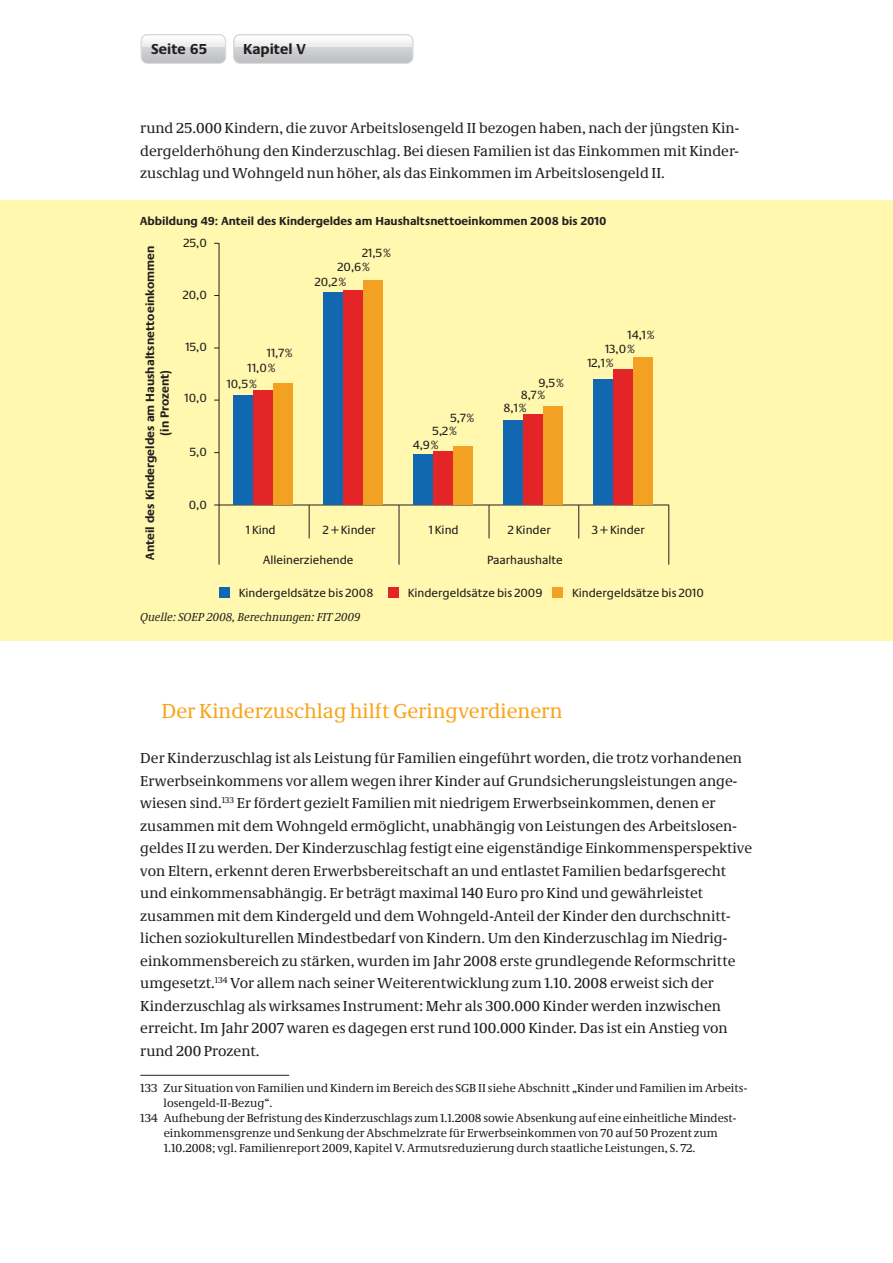
<style>
.page{position:relative;width:893px;height:1263px;background:#fff}
.page>*{position:absolute;margin:0;border:0;box-sizing:border-box;transform-origin:0 0}
.t1{font:21px "Neue Demos";color:#f9a51b}
.t2{font:15px/22.5px "Neue Demos";color:#231f20;text-align:justify}
.t3{font:700 15px "Neue Praxis";color:#231f20}
.t4{font:12.3px "Neue Praxis";color:#231f20}
.t5{font:700 12.3px/14.9px "Neue Praxis";color:#231f20;text-align:center}
.t6{font:12px "Neue Demos";color:#231f20}
.t7{font:700 12px "Neue Praxis";color:#231f20}
.t8{font:italic 12px "Neue Demos";color:#231f20}
</style>
<div class="page">
<svg style="left:141px;top:34px;width:85px;height:30px;background:#d4d5d6"></svg>
<img style="left:142px;top:36px;width:83px;height:6px">
<svg style="left:233px;top:34px;width:181px;height:30px"></svg>
<div style="left:0;top:201px;width:893px;height:440px;background:#fff8ae"></div>
<hr style="left:214px;top:505px;width:455px;height:1px;background:#231f20">
<hr style="left:578px;top:505px;width:1px;height:33px;background:#231f20">
<hr style="left:489px;top:505px;width:1px;height:33px;background:#231f20">
<hr style="left:219px;top:243px;width:1px;height:322px;background:#231f20">
<hr style="left:668px;top:505px;width:1px;height:60px;background:#231f20">
<hr style="left:399px;top:505px;width:1px;height:60px;background:#231f20">
<hr style="left:309px;top:505px;width:1px;height:33px;background:#231f20">
<div style="left:388px;top:587px;width:11px;height:11px;background:#e42527"></div>
<div style="left:552px;top:587px;width:11px;height:11px;background:#f3a122"></div>
<div style="left:219px;top:587px;width:11px;height:11px;background:#1167b0"></div>
<div style="left:233px;top:396px;width:20px;height:109px;background:#1167b0"></div>
<div style="left:253px;top:390px;width:20px;height:115px;background:#e42527"></div>
<div style="left:273px;top:383px;width:20px;height:122px;background:#f3a122"></div>
<div style="left:363px;top:280px;width:20px;height:225px;background:#f3a122"></div>
<div style="left:453px;top:446px;width:20px;height:59px;background:#f3a122"></div>
<div style="left:543px;top:406px;width:20px;height:99px;background:#f3a122"></div>
<div style="left:633px;top:358px;width:20px;height:147px;background:#f3a122"></div>
<div style="left:343px;top:290px;width:20px;height:215px;background:#e42527"></div>
<div style="left:433px;top:451px;width:20px;height:54px;background:#e42527"></div>
<div style="left:523px;top:415px;width:20px;height:90px;background:#e42527"></div>
<div style="left:613px;top:370px;width:20px;height:135px;background:#e42527"></div>
<div style="left:323px;top:293px;width:20px;height:212px;background:#1167b0"></div>
<div style="left:413px;top:454px;width:20px;height:51px;background:#1167b0"></div>
<div style="left:503px;top:421px;width:20px;height:84px;background:#1167b0"></div>
<div style="left:593px;top:379px;width:20px;height:126px;background:#1167b0"></div>
<hr style="left:140px;top:1075px;width:149px;height:1px;background:#231f20">
<p class="t3" style="left:151px;top:39px;width:58px">Seite 65</p>
<p class="t3" style="left:243px;top:39px;width:64px">Kapitel V</p>
<p class="t2" style="left:140px;top:117px;width:601px">rund 25.000 Kindern, die zuvor Arbeitslosengeld II bezogen haben, nach der jüngsten Kin&shy;dergelderhöhung den Kinderzuschlag. Bei diesen Familien ist das Einkommen mit Kinder&shy;zuschlag und Wohngeld nun höher, als das Einkommen im Arbeitslosengeld II.</p>
<p class="t7" style="left:140px;top:213px;width:468px">Abbildung 49: Anteil des Kindergeldes am Haushaltsnettoeinkommen 2008 bis 2010</p>
<p class="t5" style="left:142px;top:560px;width:316px;rotate:-90deg">Anteil des Kindergeldes am Haushaltsnettoeinkommen (in Prozent)</p>
<p class="t4" style="left:183px;top:235px;width:25px">25,0</p>
<p class="t4" style="left:183px;top:287px;width:26px">20,0</p>
<p class="t4" style="left:185px;top:340px;width:23px">15,0</p>
<p class="t4" style="left:185px;top:391px;width:24px">10,0</p>
<p class="t4" style="left:189px;top:445px;width:19px">5,0</p>
<p class="t4" style="left:189px;top:497px;width:20px">0,0</p>
<p class="t4" style="left:362px;top:246px;width:30px">21,5 %</p>
<p class="t4" style="left:337px;top:260px;width:34px">20,6 %</p>
<p class="t4" style="left:315px;top:275px;width:33px">20,2 %</p>
<p class="t4" style="left:267px;top:345px;width:27px">11,7 %</p>
<p class="t4" style="left:248px;top:361px;width:29px">11,0 %</p>
<p class="t4" style="left:227px;top:376px;width:31px">10,5 %</p>
<p class="t4" style="left:450px;top:411px;width:25px">5,7 %</p>
<p class="t4" style="left:432px;top:423px;width:26px">5,2 %</p>
<p class="t4" style="left:413px;top:437px;width:27px">4,9 %</p>
<p class="t4" style="left:538px;top:375px;width:27px">9,5 %</p>
<p class="t4" style="left:521px;top:387px;width:26px">8,7 %</p>
<p class="t4" style="left:504px;top:400px;width:24px">8,1 %</p>
<p class="t4" style="left:628px;top:328px;width:28px">14,1 %</p>
<p class="t4" style="left:605px;top:342px;width:31px">13,0 %</p>
<p class="t4" style="left:587px;top:356px;width:27px">12,1 %</p>
<p class="t4" style="left:246px;top:522px;width:31px">1 Kind</p>
<p class="t4" style="left:323px;top:522px;width:54px">2 + Kinder</p>
<p class="t4" style="left:429px;top:522px;width:31px">1 Kind</p>
<p class="t4" style="left:508px;top:522px;width:44px">2 Kinder</p>
<p class="t4" style="left:592px;top:522px;width:55px">3 + Kinder</p>
<p class="t4" style="left:263px;top:552px;width:92px">Alleinerziehende</p>
<p class="t4" style="left:487px;top:553px;width:77px">Paarhaushalte</p>
<p class="t4" style="left:239px;top:585px;width:136px">Kindergeldsätze bis 2008</p>
<p class="t4" style="left:408px;top:585px;width:136px">Kindergeldsätze bis 2009</p>
<p class="t4" style="left:572px;top:585px;width:133px">Kindergeldsätze bis 2010</p>
<p class="t8" style="left:140px;top:609px;width:222px">Quelle: SOEP 2008, Berechnungen: FIT 2009</p>
<p class="t1" style="left:162px;top:698px;width:402px">Der Kinderzuschlag hilft Geringverdienern</p>
<p class="t2" style="left:140px;top:747px;width:613px;text-align:left">Der Kinderzuschlag ist als Leistung für Familien eingeführt worden, die trotz vorhandenen Erwerbseinkommens vor allem wegen ihrer Kinder auf Grundsicherungsleistungen ange&shy;wiesen sind.<sup>133</sup> Er fördert gezielt Familien mit niedrigem Erwerbseinkommen, denen er zusammen mit dem Wohngeld ermöglicht, unabhängig von Leistungen des Arbeitslosen&shy;geldes II zu werden. Der Kinderzuschlag festigt eine eigenständige Einkommensperspektive von Eltern, erkennt deren Erwerbsbereitschaft an und entlastet Familien bedarfsgerecht und einkommensabhängig. Er beträgt maximal 140 Euro pro Kind und gewährleistet zusammen mit dem Kindergeld und dem Wohngeld-Anteil der Kinder den durchschnitt&shy;lichen soziokulturellen Mindestbedarf von Kindern. Um den Kinderzuschlag im Niedrig&shy;einkommensbereich zu stärken, wurden im Jahr 2008 erste grundlegende Reformschritte umgesetzt.<sup>134</sup> Vor allem nach seiner Weiterentwicklung zum 1.10. 2008 erweist sich der Kinderzuschlag als wirksames Instrument: Mehr als 300.000 Kinder werden inzwischen erreicht. Im Jahr 2007 waren es dagegen erst rund 100.000 Kinder. Das ist ein Anstieg von rund 200 Prozent.</p>
<p class="t6" style="left:140px;top:1081px;width:608px">133 Zur Situation von Familien und Kindern im Bereich des SGB II siehe Abschnitt „Kinder und Familien im Arbeits-</p>
<p class="t6" style="left:164px;top:1096px;width:110px">losengeld-II-Bezug“.</p>
<p class="t6" style="left:140px;top:1111px;width:597px">134 Aufhebung der Befristung des Kinderzuschlags zum 1.1.2008 sowie Absenkung auf eine einheitliche Mindest-</p>
<p class="t6" style="left:164px;top:1126px;width:556px">einkommensgrenze und Senkung der Abschmelzrate für Erwerbseinkommen von 70 auf 50 Prozent zum</p>
<p class="t6" style="left:164px;top:1141px;width:533px">1.10.2008; vgl. Familienreport 2009, Kapitel V. Armutsreduzierung durch staatliche Leistungen, S. 72.</p>
</div>
